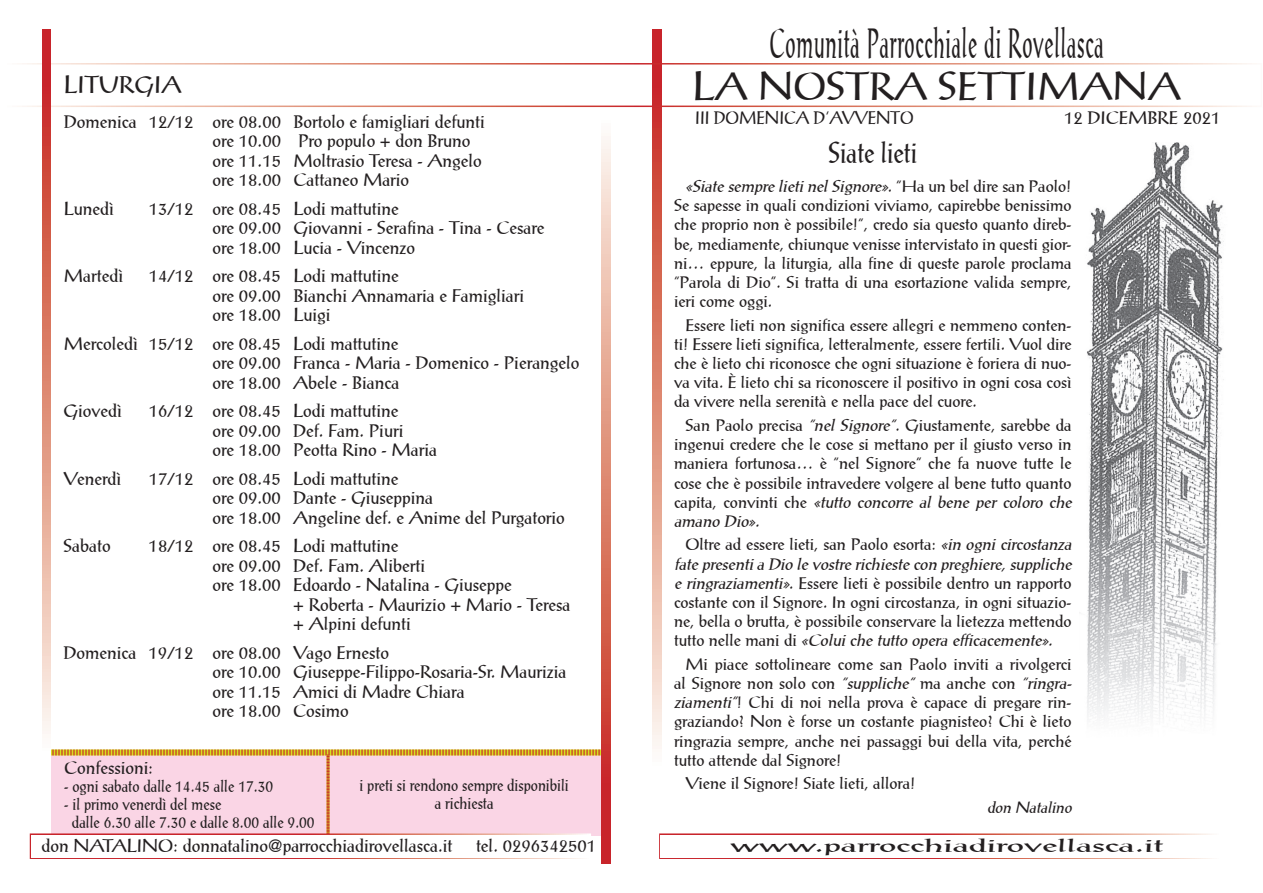
<style>
.page{position:relative;width:1263px;height:893px;background:#fff}
.page>*{position:absolute;margin:0;border:0;box-sizing:border-box;transform-origin:0 0}
.t1{font:42px "Prose Antique Plain";letter-spacing:.04em;color:#231f20;scale:.5 1}
.t2{font:39.15px "Prose Antique Plain";letter-spacing:.01em;color:#231f20}
.t3{font:29.25px "Prose Antique Plain";color:#231f20;scale:.83 1}
.t4{font:24px "Prose Antique Plain";letter-spacing:.01em;color:#231f20}
.t5{font:18px/19.5px "Prose Antique Plain";color:#231f20}
.t6{font:18px "Prose Antique Plain";color:#231f20;scale:2 1}
.t7{font:18px "Prose Antique Plain";color:#231f20;scale:.9 1}
.t8{font:16.5px/19.2px "Prose Antique Plain";color:#231f20}
.t9{font:16.5px/18px "Prose Antique Plain";color:#231f20;scale:.9 1}
.t10{font:italic 15.75px "Prose Antique Plain";color:#231f20}
.s1{font-style:italic}
</style>
<div class="page">
<svg style="left:51px;top:749px;width:551px;height:86px;background:#f6d0d5"></svg>
<img style="left:1087px;top:142px;width:137px;height:574px">
<svg style="left:653px;top:30px;width:8px;height:719px;background:#de8778"></svg>
<svg style="left:602px;top:107px;width:8px;height:756px;background:#df887a"></svg>
<div style="left:1px;top:63px;width:1261px;height:44px;border:2px solid #fff"></div>
<div style="left:659px;top:833px;width:561px;height:26px;background:#fff;border:3px solid #fff"></div>
<svg style="left:43px;top:30px;width:8px;height:704px;background:#de8677"></svg>
<div style="left:30px;top:833px;width:561px;height:26px;background:#fff;border:3px solid #fff"></div>
<h3 class="t4" style="left:64px;top:70px;width:119px">LITURGIA</h3>
<p class="t5" style="left:213px;top:112px;width:274px;text-indent:-149px">Domenica 12/12 ore 08.00 Bortolo e famigliari defunti ore 10.00 Pro populo + don Bruno ore 11.15 Moltrasio Teresa - Angelo ore 18.00 Cattaneo Mario</p>
<p class="t5" style="left:64px;top:198px;width:52px">Lunedì</p>
<p class="t5" style="left:213px;top:198px;width:333px;text-indent:-64px">13/12 ore 08.45 Lodi mattutine<br>ore 09.00 Giovanni - Serafina - Tina - Cesare ore 18.00 Lucia - Vincenzo</p>
<p class="t5" style="left:64px;top:266px;width:61px">Martedì</p>
<p class="t5" style="left:213px;top:266px;width:313px;text-indent:-64px">14/12 ore 08.45 Lodi mattutine<br>ore 09.00 Bianchi Annamaria e Famigliari ore 18.00 Luigi</p>
<p class="t5" style="left:212px;top:333px;width:369px;text-indent:-149px">Mercoledì 15/12 ore 08.45 Lodi mattutine<br>ore 09.00 Franca - Maria - Domenico - Pierangelo ore 18.00 Abele - Bianca</p>
<p class="t5" style="left:64px;top:401px;width:60px">Giovedì</p>
<p class="t5" style="left:212px;top:401px;width:226px;text-indent:-64px">16/12 ore 08.45 Lodi mattutine<br>ore 09.00 Def. Fam. Piuri<br>ore 18.00 Peotta Rino - Maria</p>
<p class="t5" style="left:64px;top:468px;width:59px">Venerdì</p>
<p class="t5" style="left:212px;top:468px;width:354px;text-indent:-64px">17/12 ore 08.45 Lodi mattutine<br>ore 09.00 Dante - Giuseppina<br>ore 18.00 Angeline def. e Anime del Purgatorio</p>
<p class="t5" style="left:64px;top:536px;width:49px">Sabato</p>
<p class="t5" style="left:149px;top:536px;width:251px">18/12 ore 08.45 Lodi mattutine</p>
<p class="t5" style="left:212px;top:555px;width:214px">ore 09.00 Def. Fam. Aliberti</p>
<p class="t5" style="left:212px;top:575px;width:301px">ore 18.00 Edoardo - Natalina - Giuseppe</p>
<p class="t5" style="left:293px;top:594px;width:279px">+ Roberta - Maurizio + Mario - Teresa</p>
<p class="t5" style="left:293px;top:614px;width:119px">+ Alpini defunti</p>
<p class="t5" style="left:212px;top:642px;width:355px;text-indent:-149px">Domenica 19/12 ore 08.00 Vago Ernesto<br>ore 10.00 Giuseppe-Filippo-Rosaria-Sr. Maurizia ore 11.15 Amici di Madre Chiara<br>ore 18.00 Cosimo</p>
<p class="t5" style="left:64px;top:758px;width:90px">Confessioni:</p>
<p class="t9" style="left:64px;top:777px;width:234px">- ogni sabato dalle 14.45 alle 17.30</p>
<p class="t9" style="left:72px;top:795px;width:271px;text-indent:-8px">- il primo venerdì del mese<br>dalle 6.30 alle 7.30 e dalle 8.00 alle 9.00</p>
<p class="t9" style="left:359px;top:776px;width:234px;text-align:center">i preti si rendono sempre disponibili a richiesta</p>
<h1 class="t1" style="left:769px;top:19px;width:670px">Comunità Parrocchiale di Rovellasca</h1>
<h2 class="t2" style="left:693px;top:64px;width:489px">LA NOSTRA SETTIMANA</h2>
<p class="t7" style="left:695px;top:108px;width:244px">III DOMENICA D’AVVENTO</p>
<p class="t5" style="left:1064px;top:108px;width:158px">12 DICEMBRE 2021</p>
<h3 class="t3" style="left:828px;top:136px;width:108px">Siate lieti</h3>
<p class="t8" style="left:674px;top:177px;width:399px;text-align:justify;text-indent:11px"><span class="s1">«Siate sempre lietinelSignore»</span>. “ H a u n b e l d i r e s a n P a o l o !<br>Se sapesse in quali condizioni viviamo, capirebbe benissimo che proprio non è possibile!”, credo sia questo quanto direb&shy;be, mediamente, chiunque venisse intervistato in questi gior&shy;ni… eppure, la liturgia, alla fine di queste parole proclama “Parola di Dio”. Si tratta di una esortazione valida sempre, ieri come oggi.</p>
<p class="t8" style="left:674px;top:315px;width:399px;text-align:justify;text-indent:11px">Essere lieti non significa essere allegri e nemmeno conten&shy;ti! Essere lieti significa, letteralmente, essere fertili. Vuol dire che è lieto chi riconosce che ogni situazione è foriera di nuo&shy;va vita. È lieto chi sa riconoscere il positivo in ogni cosa così da vivere nella serenità e nella pace del cuore.</p>
<p class="t8" style="left:674px;top:415px;width:403px;text-indent:11px">San Paolo precisa <span class="s1">“nel Signore”</span>. Giustamente, sarebbe da ingenui credere che le cose si mettano per il giusto verso in maniera fortunosa… è “nel Signore” che fa nuove tutte le cose che è possibile intravedere volgere al bene tutto quanto c a p i t a , c o n v i n t i c h e <span class="s1">«tutto concorre al bene per coloro che amano Dio».</span></p>
<p class="t8" style="left:674px;top:535px;width:403px;text-indent:11px">Oltre ad essere lieti, san Paolo esorta: <span class="s1">«in ogni circostanza fate presentia Dio le vostre richieste con preghiere,suppliche e ringraziamenti»</span>. Essere lieti è possibile dentro un rapporto costante con il Signore. In ogni circostanza, in ogni situazio&shy;ne, bella o brutta, è possibile conservare la lietezza mettendo t u t t o n e l l e m a n i d i <span class="s1">«Coluiche tutto opera efficacemente».</span></p>
<p class="t8" style="left:674px;top:654px;width:402px;text-indent:11px">Mi piace sottolineare come san Paolo inviti a rivolgerci al Signore non solo con <span class="s1">“suppliche”</span> ma anche con <span class="s1">“ringra&shy;ziamenti”</span>! Chi di noi nella prova è capace di pregare rin&shy;graziando? Non è forse un costante piagnisteo? Chi è lieto ringrazia sempre, anche nei passaggi bui della vita, perché tutto attende dal Signore!</p>
<p class="t8" style="left:685px;top:774px;width:232px">Viene il Signore! Siate lieti, allora!</p>
<p class="t10" style="left:987px;top:798px;width:89px">don Natalino</p>
<p class="t5" style="left:42px;top:836px;width:413px">don NATALINO: donnatalino@parrocchiadirovellasca.it</p>
<p class="t5" style="left:476px;top:836px;width:122px">tel. 0296342501</p>
<p class="t6" style="left:730px;top:835px;width:218px">www.parrocchiadirovellasca.it</p>
</div>
